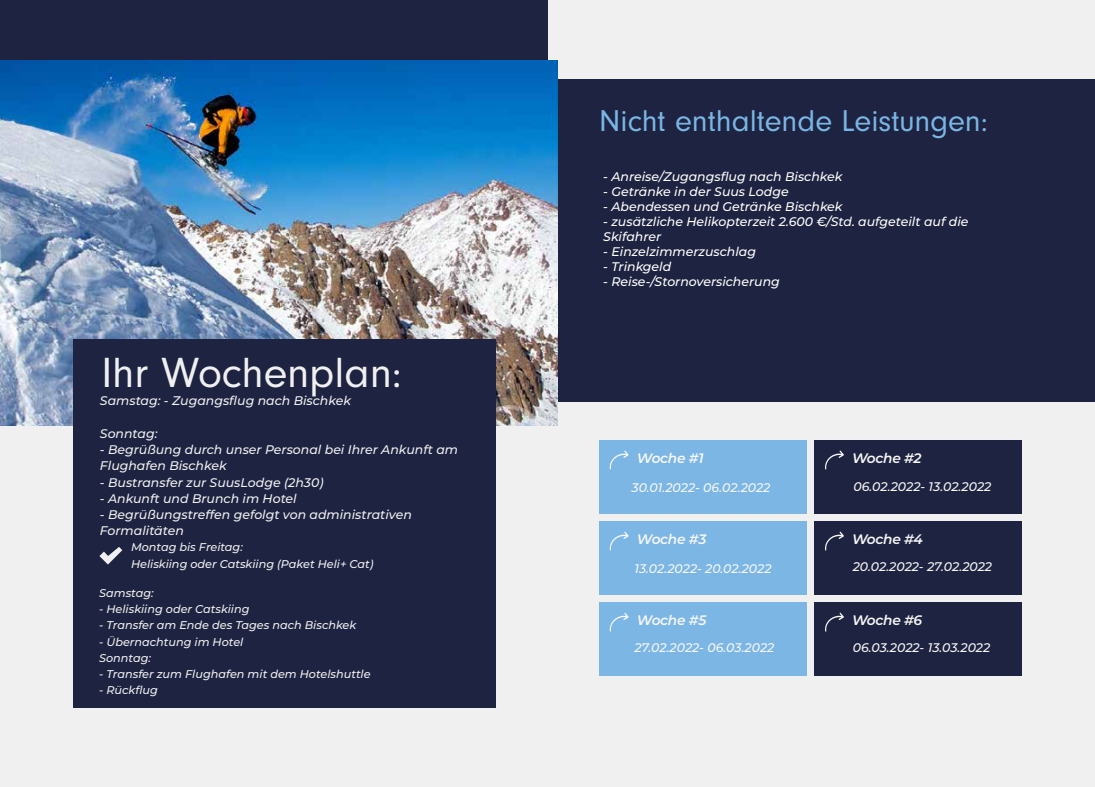
<style>
.page{position:relative;width:1095px;height:787px;background:#f0f0f1}
.page>*{position:absolute;margin:0;border:0;box-sizing:border-box;transform-origin:0 0}
.t1{font:43.75px "Neuzeit Gro";color:#f0f0f1}
.t2{font:31.25px "Neuzeit Gro";color:#7ab6e4}
.t3{font:italic 600 13.75px "Montserrat";letter-spacing:-.02em;color:#f6f6f6}
.t4{font:italic 500 12.5px/16.2px "Montserrat";color:#f0f0f1}
.t5{font:italic 500 12.5px/15px "Montserrat";color:#fff}
.t6{font:italic 500 12.5px "Montserrat";color:#f6f6f6}
.t7{font:italic 500 11.25px/16.2px "Montserrat";color:#f0f0f1}
</style>
<div class="page">
<div style="left:0;top:0;width:547px;height:109px;background:#1e2341"></div>
<div style="left:547px;top:79px;width:548px;height:323px;background:#1e2341"></div>
<div style="left:599px;top:440px;width:207px;height:73px;background:#7bb6e4"></div>
<div style="left:814px;top:440px;width:207px;height:73px;background:#1e2341"></div>
<div style="left:599px;top:521px;width:207px;height:73px;background:#7bb6e4"></div>
<div style="left:814px;top:521px;width:207px;height:73px;background:#1e2341"></div>
<div style="left:599px;top:602px;width:207px;height:74px;background:#7bb6e4"></div>
<div style="left:814px;top:602px;width:207px;height:74px;background:#1e2341"></div>
<img style="left:0;top:61px;width:558px;height:364px">
<div style="left:73px;top:339px;width:423px;height:368px;background:#1e2341"></div>
<svg style="left:99px;top:547px;width:23px;height:17px"></svg>
<svg style="left:609px;top:450px;width:20px;height:19px"></svg>
<svg style="left:825px;top:450px;width:19px;height:19px"></svg>
<svg style="left:609px;top:531px;width:20px;height:19px"></svg>
<svg style="left:825px;top:531px;width:19px;height:19px"></svg>
<svg style="left:609px;top:612px;width:20px;height:19px"></svg>
<svg style="left:825px;top:612px;width:19px;height:19px"></svg>
<h1 class="t1" style="left:101px;top:348px;width:302px">Ihr Wochenplan:</h1>
<p class="t4" style="left:100px;top:392px;width:253px">Samstag: - Zugangsflug nach Bischkek</p>
<p class="t4" style="left:100px;top:424px;width:59px">Sonntag:</p>
<p class="t4" style="left:100px;top:441px;width:360px">- Begrüßung durch unser Personal bei Ihrer Ankunft am<br>Flughafen Bischkek</p>
<p class="t4" style="left:100px;top:473px;width:225px">- Bustransfer zur SuusLodge (2h30)</p>
<p class="t4" style="left:100px;top:489px;width:198px">- Ankunft und Brunch im Hotel</p>
<p class="t4" style="left:100px;top:506px;width:313px">- Begrüßungstreffen gefolgt von administrativen<br>Formalitäten</p>
<p class="t7" style="left:131px;top:539px;width:244px">Montag bis Freitag:<br>Heliskiing oder Catskiing (Paket Heli+ Cat)</p>
<p class="t7" style="left:99px;top:584px;width:56px">Samstag:</p>
<p class="t7" style="left:99px;top:600px;width:152px">- Heliskiing oder Catskiing</p>
<p class="t7" style="left:99px;top:616px;width:259px">- Transfer am Ende des Tages nach Bischkek</p>
<p class="t7" style="left:99px;top:633px;width:146px">- Übernachtung im Hotel<br>Sonntag:</p>
<p class="t7" style="left:99px;top:665px;width:273px">- Transfer zum Flughafen mit dem Hotelshuttle</p>
<p class="t7" style="left:99px;top:681px;width:60px">- Rückflug</p>
<h2 class="t2" style="left:599px;top:103px;width:390px">Nicht enthaltende Leistungen:</h2>
<p class="t5" style="left:603px;top:168px;width:241px">- Anreise/Zugangsflug nach Bischkek</p>
<p class="t5" style="left:603px;top:183px;width:187px">- Getränke in der Suus Lodge</p>
<p class="t5" style="left:603px;top:198px;width:241px">- Abendessen und Getränke Bischkek</p>
<p class="t5" style="left:603px;top:213px;width:367px">- zusätzliche Helikopterzeit 2.600 €/Std. aufgeteilt auf die<br>Skifahrer</p>
<p class="t5" style="left:603px;top:243px;width:154px">- Einzelzimmerzuschlag</p>
<p class="t5" style="left:603px;top:258px;width:69px">- Trinkgeld</p>
<p class="t5" style="left:603px;top:273px;width:178px">- Reise-/Stornoversicherung</p>
<p class="t3" style="left:637px;top:448px;width:68px">Woche #1</p>
<p class="t3" style="left:852px;top:448px;width:71px">Woche #2</p>
<p class="t6" style="left:631px;top:478px;width:141px">30.01.2022- 06.02.2022</p>
<p class="t6" style="left:853px;top:477px;width:140px">06.02.2022- 13.02.2022</p>
<p class="t3" style="left:637px;top:529px;width:71px">Woche #3</p>
<p class="t3" style="left:852px;top:529px;width:72px">Woche #4</p>
<p class="t6" style="left:634px;top:560px;width:139px">13.02.2022- 20.02.2022</p>
<p class="t6" style="left:853px;top:557px;width:141px">20.02.2022- 27.02.2022</p>
<p class="t3" style="left:637px;top:610px;width:71px">Woche #5</p>
<p class="t3" style="left:852px;top:610px;width:72px">Woche #6</p>
<p class="t6" style="left:634px;top:639px;width:142px">27.02.2022- 06.03.2022</p>
<p class="t6" style="left:853px;top:639px;width:139px">06.03.2022- 13.03.2022</p>
</div>
